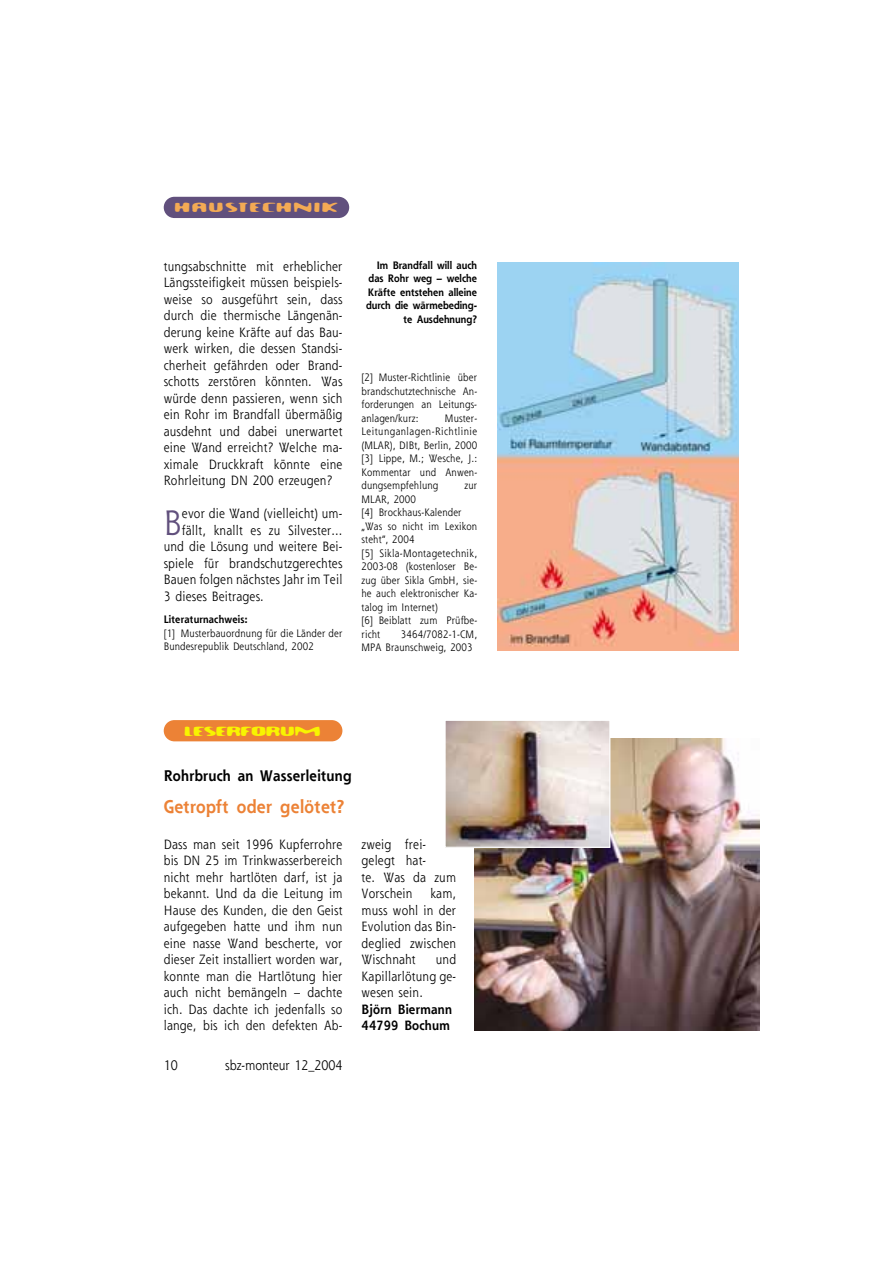
<style>
.page{position:relative;width:893px;height:1263px;background:#fff}
.page>*{position:absolute;margin:0;border:0;box-sizing:border-box;transform-origin:0 0}
.t1{font:34.5px "Shannon";color:#61507d;scale:.9 1}
.t2{font:19.5px "Dioptrin";letter-spacing:.09em;color:#f3aa54;scale:.9 1}
.t3{font:19.5px "Dioptrin";letter-spacing:-.02em;color:#f8f400;scale:.88 1}
.t4{font:700 18px "Shannon";letter-spacing:.02em;color:#ec8236;scale:.9 1}
.t5{font:700 15px "Shannon";letter-spacing:.02em;color:#000;scale:.9 1}
.t6{font:13.5px "Shannon";color:#000;scale:.9 1}
.t7{font:13.2px/16.5px "Shannon";letter-spacing:.015em;color:#000;text-align:justify;scale:.9 1}
.t8{font:700 13.2px/16.5px "Shannon";letter-spacing:.02em;color:#000;scale:.9 1}
.t9{font:10.5px/13.5px "Shannon";letter-spacing:.015em;color:#000;scale:.9 1}
.t10{font:700 10.5px/13.5px "Shannon";color:#000;text-align:right;scale:.9 1}
.t11{font:700 10.5px "Shannon";letter-spacing:.02em;color:#000;scale:.9 1}
</style>
<div class="page">
<div style="left:164px;top:197px;width:185px;height:21px;background:#61507d;border-radius:11px"></div>
<img style="left:497px;top:263px;width:241px;height:388px">
<div style="left:164px;top:720px;width:178px;height:21px;background:#ec8236;border-radius:11px"></div>
<img style="left:474px;top:738px;width:285px;height:292px">
<img style="left:446px;top:722px;width:162px;height:124px">
<div style="left:444px;top:720px;width:166px;height:128px;border:1px solid #fff"></div>
<h2 class="t2" style="left:175px;top:194px;width:183px">HAUSTECHNIK</h2>
<p class="t7" style="left:164px;top:259px;width:200px">tungsabschnitte mit erheblicher Längssteifigkeit müssen beispiels&shy;weise so ausgeführt sein, dass durch die thermische Längenän&shy;derung keine Kräfte auf das Bau&shy;werk wirken, die dessen Standsi&shy;cherheit gefährden oder Brand&shy;schotts zerstören könnten. Was würde denn passieren, wenn sich ein Rohr im Brandfall übermäßig ausdehnt und dabei unerwartet eine Wand erreicht? Welche ma&shy;ximale Druckkraft könnte eine Rohrleitung DN 200 erzeugen?</p>
<h1 class="t1" style="left:164px;top:508px;width:21px">B</h1>
<p class="t7" style="left:182px;top:506px;width:180px">evor die Wand (vielleicht) um-</p>
<p class="t7" style="left:182px;top:523px;width:180px">fällt, knallt es zu Silvester...</p>
<p class="t7" style="left:164px;top:539px;width:200px">und die Lösung und weitere Bei-</p>
<p class="t7" style="left:164px;top:556px;width:200px">spiele für brandschutzgerechtes</p>
<p class="t7" style="left:164px;top:572px;width:200px">Bauen folgen nächstes Jahr im Teil</p>
<p class="t7" style="left:164px;top:589px;width:113px">3 dieses Beitrages.</p>
<p class="t11" style="left:164px;top:615px;width:95px">Literaturnachweis:</p>
<p class="t9" style="left:164px;top:627px;width:200px">[1] Musterbauordnung für die Länder der<br>Bundesrepublik Deutschland, 2002</p>
<p class="t10" style="left:366px;top:259px;width:125px">Im Brandfall will auch das Rohr weg – welche<br>Kräfte entstehen alleine durch die wärmebeding&shy;te Ausdehnung?</p>
<p class="t9" style="left:361px;top:372px;width:130px;text-align:justify">[2] Muster-Richtlinie über brandschutztechnische An&shy;forderungen an Leitungs&shy;anlagen/kurz:</p>
<p class="t9" style="left:361px;top:412px;width:130px;text-align:justify;text-indent:83px">Muster-Leitunganlagen-Richtlinie (MLAR), DIBt, Berlin, 2000 [3] Lippe, M.; Wesche, J.:<br>Kommentar und Anwen&shy;dungsempfehlung</p>
<p class="t9" style="left:464px;top:480px;width:15px">zur</p>
<p class="t9" style="left:361px;top:493px;width:130px">MLAR, 2000<br>[4] Brockhaus-Kalender „Was so nicht im Lexikon steht”, 2004<br>[5] Sikla-Montagetechnik,<br>2003-08 (kostenloser Be&shy;zug über Sikla GmbH, sie&shy;he auch elektronischer Ka&shy;talog im Internet)<br>[6] Beiblatt zum Prüfbe&shy;richt</p>
<p class="t9" style="left:361px;top:628px;width:130px;text-indent:39px">3464/7082-1-CM,<br>MPA Braunschweig, 2003</p>
<h2 class="t3" style="left:185px;top:718px;width:157px">LESERFORUM</h2>
<p class="t5" style="left:164px;top:770px;width:210px">Rohrbruch an Wasserleitung</p>
<h3 class="t4" style="left:164px;top:799px;width:203px">Getropft oder gelötet?</h3>
<p class="t7" style="left:164px;top:837px;width:200px">Dass man seit 1996 Kupferrohre bis DN 25 im Trinkwasserbereich nicht mehr hartlöten darf, ist ja bekannt. Und da die Leitung im Hause des Kunden, die den Geist aufgegeben hatte und ihm nun eine nasse Wand bescherte, vor dieser Zeit installiert worden war, konnte man die Hartlötung hier auch nicht bemängeln – dachte ich. Das dachte ich jedenfalls so lange, bis ich den defekten Ab-</p>
<p class="t7" style="left:361px;top:837px;width:106px;text-align:left">zweig frei&shy;gelegt hat-<br>te. Was da zum<br>Vorschein</p>
<p class="t7" style="left:361px;top:887px;width:106px;text-indent:69px">kam, muss wohl in der Evolution das Bin&shy;deglied zwischen Wischnaht</p>
<p class="t7" style="left:361px;top:953px;width:106px;text-indent:74px">und Kapillarlötung ge&shy;wesen sein.</p>
<p class="t8" style="left:361px;top:1002px;width:102px">Björn Biermann<br>44799 Bochum</p>
<p class="t6" style="left:164px;top:1060px;width:17px">10</p>
<p class="t6" style="left:225px;top:1060px;width:132px">sbz-monteur 12_2004</p>
</div>
